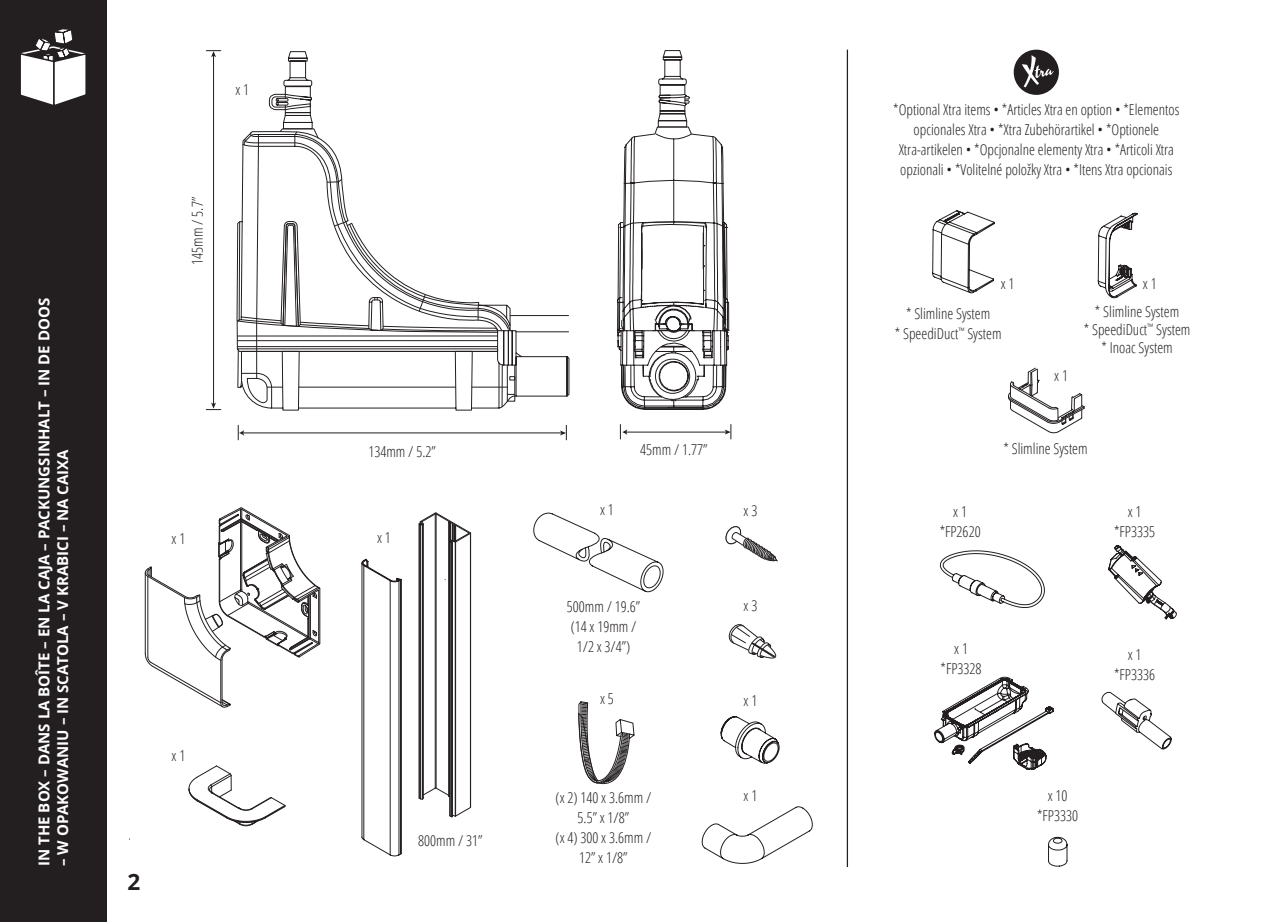
<style>
.page{position:relative;width:1276px;height:922px;background:#fff}
.page>*{position:absolute;margin:0;border:0;box-sizing:border-box;transform-origin:0 0}
.t1{font:700 22.5px "Open Sans";color:#231f20}
.t2{font:300 condensed 15px/20px "Open Sans";color:#231f20;text-align:center}
.t3{font:700 15px "Open Sans";color:#fff}
</style>
<div class="page">
<div style="left:0;top:0;width:106px;height:921px;background:#231f20"></div>
<svg style="left:578px;top:701px;width:57px;height:84px"></svg>
<svg style="left:725px;top:526px;width:53px;height:35px"></svg>
<svg style="left:728px;top:624px;width:49px;height:35px"></svg>
<svg style="left:701px;top:806px;width:112px;height:58px"></svg>
<svg style="left:720px;top:716px;width:60px;height:47px"></svg>
<svg style="left:533px;top:512px;width:131px;height:80px"></svg>
<svg style="left:939px;top:550px;width:106px;height:58px"></svg>
<svg style="left:1008px;top:367px;width:77px;height:67px"></svg>
<svg style="left:188px;top:765px;width:98px;height:61px"></svg>
<svg style="left:144px;top:510px;width:177px;height:198px"></svg>
<svg style="left:361px;top:521px;width:110px;height:335px"></svg>
<svg style="left:20px;top:29px;width:66px;height:76px"></svg>
<svg style="left:1097px;top:212px;width:41px;height:87px"></svg>
<svg style="left:932px;top:210px;width:63px;height:84px"></svg>
<hr style="left:624px;top:431px;width:102px;height:1px;background:#231f20">
<svg style="left:620px;top:424px;width:7px;height:15px"></svg>
<svg style="left:724px;top:424px;width:7px;height:15px"></svg>
<svg style="left:236px;top:425px;width:280px;height:96px"></svg>
<svg style="left:236px;top:51px;width:334px;height:360px"></svg>
<hr style="left:213px;top:55px;width:1px;height:349px;background:#231f20">
<svg style="left:206px;top:50px;width:15px;height:7px"></svg>
<svg style="left:206px;top:402px;width:15px;height:8px"></svg>
<svg style="left:617px;top:50px;width:113px;height:360px"></svg>
<hr style="left:243px;top:432px;width:319px;height:1px;background:#231f20">
<svg style="left:238px;top:425px;width:6px;height:14px"></svg>
<svg style="left:560px;top:425px;width:7px;height:14px"></svg>
<hr style="left:847px;top:50px;width:1px;height:816px;background:#231f20">
<svg style="left:934px;top:676px;width:120px;height:94px"></svg>
<svg style="left:1101px;top:691px;width:71px;height:58px"></svg>
<svg style="left:1108px;top:545px;width:69px;height:75px"></svg>
<div style="left:1013px;top:50px;width:46px;height:45px;background:#231f20;border-radius:50%"></div>
<svg style="left:1021px;top:55px;width:32px;height:32px"></svg>
<svg style="left:1048px;top:836px;width:20px;height:30px"></svg>
<p class="t2" style="left:235px;top:79px;width:15px">x 1</p>
<p class="t2" style="left:187px;top:264px;width:69px;rotate:-90deg">145mm / 5.7”</p>
<p class="t3" style="left:33px;top:865px;width:569px;rotate:-90deg">IN THE BOX – DANS LA BOÎTE – EN LA CAJA – PACKUNGSINHALT – IN DE DOOS</p>
<p class="t3" style="left:52px;top:865px;width:418px;rotate:-90deg">– W OPAKOWANIU – IN SCATOLA – V KRABICI – NA CAIXA</p>
<p class="t2" style="left:640px;top:439px;width:69px">45mm / 1.77”</p>
<p class="t2" style="left:368px;top:441px;width:69px">134mm / 5.2”</p>
<p class="t2" style="left:600px;top:499px;width:15px">x 1</p>
<p class="t2" style="left:172px;top:528px;width:15px">x 1</p>
<p class="t2" style="left:377px;top:526px;width:15px">x 1</p>
<p class="t2" style="left:567px;top:595px;width:75px">500mm / 19.6” (14 x 19mm /<br>1/2 x 3/4”)</p>
<p class="t2" style="left:600px;top:687px;width:15px">x 5</p>
<p class="t2" style="left:172px;top:744px;width:15px">x 1</p>
<p class="t2" style="left:555px;top:787px;width:97px">(x 2) 140 x 3.6mm /<br>5.5” x 1/8”<br>(x 4) 300 x 3.6mm /<br>12” x 1/8”</p>
<p class="t2" style="left:418px;top:829px;width:66px">800mm / 31”</p>
<h1 class="t1" style="left:127px;top:865px;width:14px">2</h1>
<p class="t2" style="left:743px;top:500px;width:15px">x 3</p>
<p class="t2" style="left:743px;top:595px;width:15px">x 3</p>
<p class="t2" style="left:743px;top:690px;width:15px">x 1</p>
<p class="t2" style="left:743px;top:785px;width:15px">x 1</p>
<p class="t2" style="left:893px;top:99px;width:288px">*Optional Xtra items • *Articles Xtra en option • *Elementos opcionales Xtra • *Xtra Zubehörartikel • *Optionele Xtra-artikelen • *Opcjonalne elementy Xtra • *Articoli Xtra opzionali • *Volitelné položky Xtra • *Itens Xtra opcionais</p>
<p class="t2" style="left:1000px;top:273px;width:15px">x 1</p>
<p class="t2" style="left:895px;top:303px;width:108px">* Slimline System<br>* SpeediDuct<sup>™</sup> System</p>
<p class="t2" style="left:1054px;top:365px;width:15px">x 1</p>
<p class="t2" style="left:1095px;top:269px;width:86px;line-height:28px;text-align:left;text-indent:48px">x 1<br>* Slimline System</p>
<p class="t2" style="left:1083px;top:320px;width:108px;line-height:18px">* SpeediDuct<sup>™</sup> System * Inoac System</p>
<p class="t2" style="left:1003px;top:437px;width:86px">* Slimline System</p>
<p class="t2" style="left:939px;top:501px;width:42px">x 1 *FP2620</p>
<p class="t2" style="left:1114px;top:500px;width:42px">x 1 *FP3335</p>
<p class="t2" style="left:940px;top:637px;width:42px">x 1 *FP3328</p>
<p class="t2" style="left:1114px;top:643px;width:42px">x 1 *FP3336</p>
<p class="t2" style="left:1037px;top:785px;width:42px">x 10 *FP3330</p>
</div>
